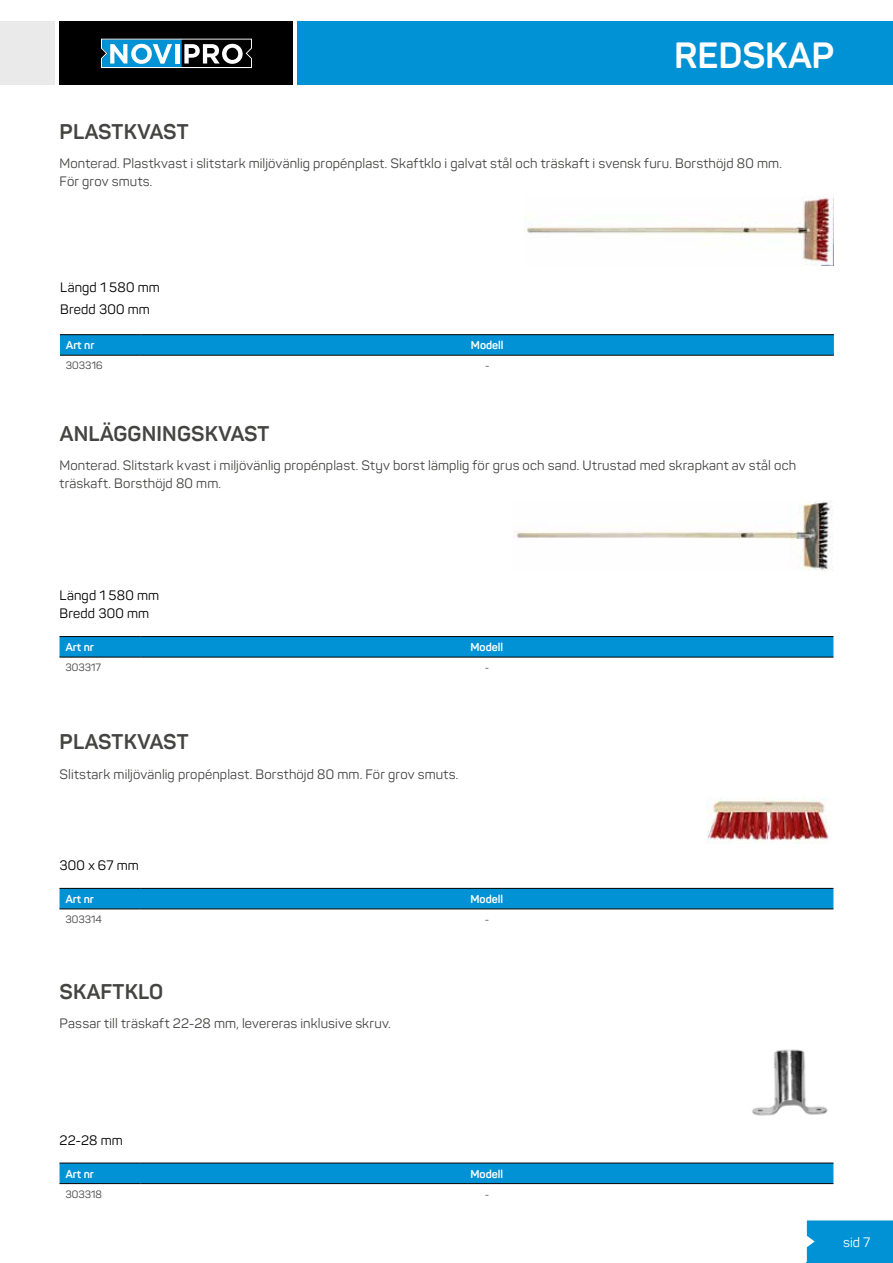
<style>
.page{position:relative;width:893px;height:1263px;background:#fff}
.page>*{position:absolute;margin:0;border:0;box-sizing:border-box;transform-origin:0 0}
.t1{font:700 36px "Panton";color:#fff}
.t2{font:700 21px "Panton";letter-spacing:.01em;color:#444443}
.t3{font:13.5px/18px "Panton";letter-spacing:.015em;color:#444443}
.t4{font:13.5px/21.6px "Panton";letter-spacing:.015em;color:#000}
.t5{font:13.5px "Panton";color:#fff}
.t6{font:700 11.25px "Panton";color:#fff}
.t7{font:10.5px "Panton";color:#444443}
</style>
<div class="page">
<hr style="left:807px;top:1262px;width:86px;height:1px;background:#0092d5">
<div style="left:807px;top:1220px;width:86px;height:42px;background:#0092d5"></div>
<div style="left:0;top:21px;width:55px;height:64px;background:#eaeaea"></div>
<div style="left:60px;top:21px;width:233px;height:64px;background:#000"></div>
<svg style="left:101px;top:39px;width:151px;height:29px"></svg>
<div style="left:298px;top:21px;width:595px;height:64px;background:#0092d5"></div>
<img style="left:525px;top:197px;width:308px;height:69px">
<svg style="left:60px;top:335px;width:774px;height:20px;background:#008ed0"></svg>
<hr style="left:60px;top:334px;width:81px;height:1px;background:#000">
<hr style="left:141px;top:334px;width:693px;height:1px;background:#000">
<hr style="left:60px;top:355px;width:81px;height:1px;background:#000">
<hr style="left:141px;top:355px;width:693px;height:1px;background:#000">
<img style="left:513px;top:501px;width:320px;height:70px">
<svg style="left:60px;top:637px;width:773px;height:20px;background:#008ed0"></svg>
<hr style="left:60px;top:636px;width:80px;height:1px;background:#000">
<hr style="left:140px;top:636px;width:693px;height:1px;background:#000">
<hr style="left:60px;top:657px;width:80px;height:1px;background:#000">
<hr style="left:140px;top:657px;width:693px;height:1px;background:#000">
<img style="left:706px;top:797px;width:123px;height:47px">
<div style="left:60px;top:889px;width:773px;height:20px;background:#0092d5"></div>
<hr style="left:60px;top:888px;width:80px;height:1px;background:#000">
<hr style="left:140px;top:888px;width:693px;height:1px;background:#000">
<hr style="left:60px;top:909px;width:80px;height:1px;background:#000">
<hr style="left:140px;top:909px;width:693px;height:1px;background:#000">
<img style="left:752px;top:1049px;width:76px;height:67px">
<div style="left:60px;top:1164px;width:773px;height:21px;background:#0092d5"></div>
<hr style="left:60px;top:1163px;width:80px;height:1px;background:#000">
<hr style="left:140px;top:1163px;width:693px;height:1px;background:#000">
<hr style="left:60px;top:1183px;width:80px;height:1px;background:#000">
<hr style="left:140px;top:1183px;width:693px;height:1px;background:#000">
<h1 class="t1" style="left:674px;top:33px;width:162px">REDSKAP</h1>
<h2 class="t2" style="left:60px;top:119px;width:130px">PLASTKVAST</h2>
<p class="t3" style="left:60px;top:155px;width:724px">Monterad. Plastkvast i slitstark miljövänlig propénplast. Skaftklo i galvat stål och träskaft i svensk furu. Borsthöjd 80 mm.<br>För grov smuts.</p>
<p class="t4" style="left:60px;top:276px;width:101px">Längd 1 580 mm<br>Bredd 300 mm</p>
<p class="t6" style="left:66px;top:338px;width:30px">Art nr</p>
<p class="t6" style="left:471px;top:338px;width:34px">Modell</p>
<p class="t7" style="left:66px;top:359px;width:38px">303316</p>
<p class="t7" style="left:485px;top:359px;width:6px">-</p>
<h2 class="t2" style="left:60px;top:421px;width:211px">ANLÄGGNINGSKVAST</h2>
<p class="t3" style="left:60px;top:457px;width:738px">Monterad. Slitstark kvast i miljövänlig propénplast. Styv borst lämplig för grus och sand. Utrustad med skrapkant av stål och träskaft. Borsthöjd 80 mm.</p>
<p class="t4" style="left:60px;top:586px;width:101px;line-height:18px">Längd 1 580 mm<br>Bredd 300 mm</p>
<p class="t6" style="left:66px;top:640px;width:30px">Art nr</p>
<p class="t6" style="left:471px;top:640px;width:34px">Modell</p>
<p class="t7" style="left:66px;top:661px;width:37px">303317</p>
<p class="t7" style="left:485px;top:661px;width:6px">-</p>
<h2 class="t2" style="left:60px;top:729px;width:130px">PLASTKVAST</h2>
<p class="t3" style="left:60px;top:765px;width:400px">Slitstark miljövänlig propénplast. Borsthöjd 80 mm. För grov smuts.</p>
<p class="t4" style="left:60px;top:855px;width:81px">300 x 67 mm</p>
<p class="t6" style="left:66px;top:892px;width:30px">Art nr</p>
<p class="t6" style="left:471px;top:892px;width:34px">Modell</p>
<p class="t7" style="left:66px;top:913px;width:38px">303314</p>
<p class="t7" style="left:485px;top:913px;width:6px">-</p>
<h2 class="t2" style="left:60px;top:978px;width:105px">SKAFTKLO</h2>
<p class="t3" style="left:60px;top:1014px;width:333px">Passar till träskaft 22-28 mm, levereras inklusive skruv.</p>
<p class="t4" style="left:60px;top:1129px;width:65px">22-28 mm</p>
<p class="t6" style="left:66px;top:1167px;width:30px">Art nr</p>
<p class="t6" style="left:471px;top:1167px;width:34px">Modell</p>
<p class="t7" style="left:66px;top:1187px;width:38px">303318</p>
<p class="t7" style="left:485px;top:1187px;width:6px">-</p>
<p class="t5" style="left:843px;top:1233px;width:28px">sid 7</p>
</div>
